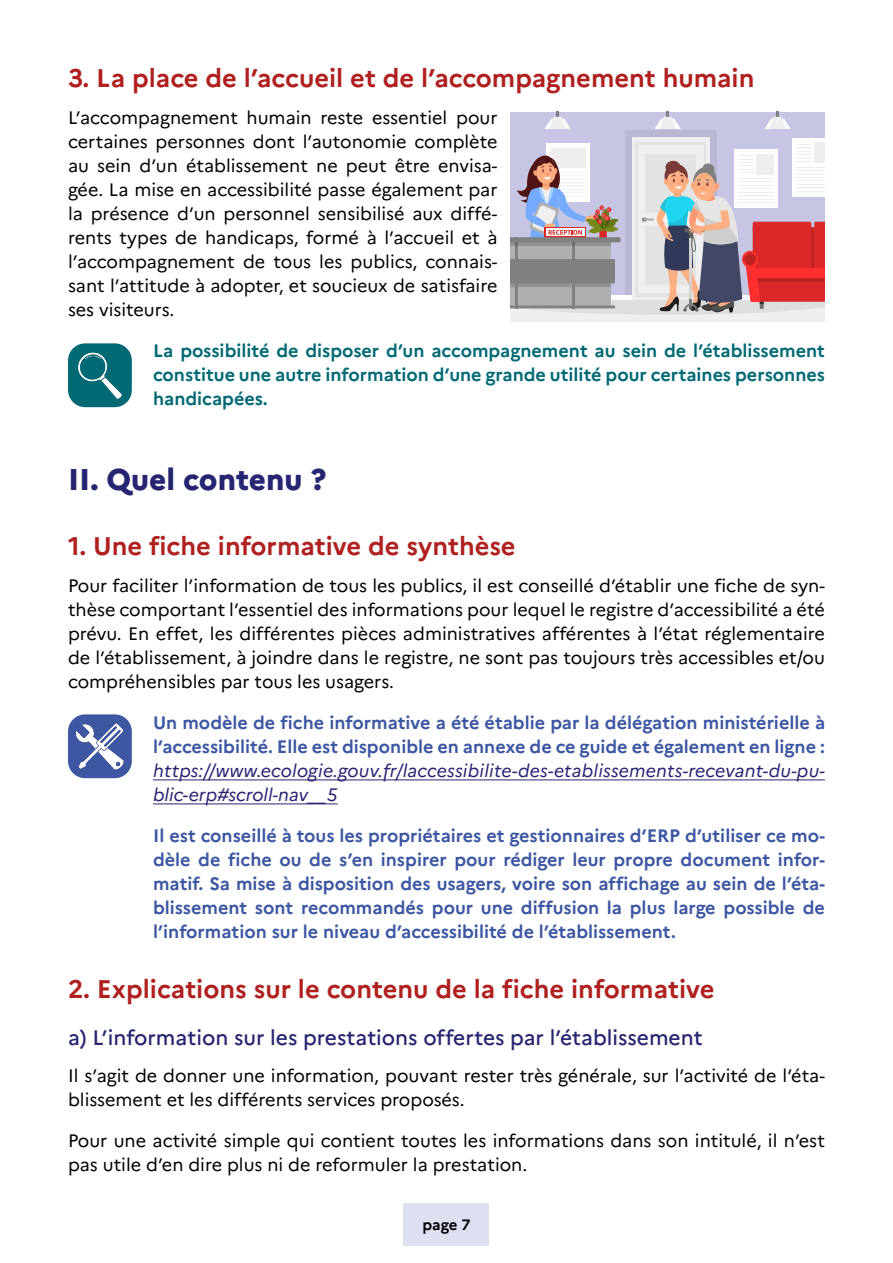
<style>
.page{position:relative;width:893px;height:1263px;background:#fff}
.page>*{position:absolute;margin:0;border:0;box-sizing:border-box;transform-origin:0 0}
.t1{font:800 30px "Marianne";color:#272571}
.t2{font:700 25.5px "Marianne";color:#af201f}
.t3{font:500 21px "Marianne";color:#272571}
.t4{font:18px/24px "Marianne";color:#000;text-align:justify}
.t5{font:700 18px/24px "Marianne";color:#3e57a3}
.t6{font:700 18px/24px "Marianne";color:#006a74;text-align:justify}
.t7{font:italic 18px/24px "Marianne";letter-spacing:.01em;color:#292574}
.t8{font:700 15px "Marianne";color:#000}
</style>
<div class="page">
<div style="left:404px;top:1203px;width:85px;height:43px;background:#dce0f1"></div>
<hr style="left:153px;top:779px;width:672px;height:1px;background:#292574">
<hr style="left:153px;top:803px;width:185px;height:1px;background:#292574">
<div style="left:68px;top:343px;width:64px;height:64px;background:#006a74;border-radius:17px"></div>
<img style="left:78px;top:352px;width:44px;height:47px">
<div style="left:68px;top:714px;width:64px;height:64px;background:#3e57a3;border-radius:17px"></div>
<img style="left:75px;top:723px;width:49px;height:47px">
<div style="left:510px;top:112px;width:315px;height:209px;background:#c6c5e3"></div>
<div style="left:510px;top:300px;width:315px;height:21px;background:#efefef"></div>
<div style="left:792px;top:139px;width:33px;height:58px;background:#fff"></div>
<div style="left:814px;top:143px;width:11px;height:20px;background:#eee"></div>
<svg style="left:655px;top:112px;width:26px;height:17px"></svg>
<svg style="left:545px;top:112px;width:26px;height:17px"></svg>
<svg style="left:765px;top:112px;width:26px;height:17px"></svg>
<div style="left:625px;top:130px;width:92px;height:165px;background:#b9b8d4"></div>
<div style="left:632px;top:137px;width:77px;height:163px;background:#efefef"></div>
<svg style="left:510px;top:144px;width:315px;height:171px"></svg>
<h2 class="t2" style="left:68px;top:63px;width:688px">3. La place de l’accueil et de l’accompagnement humain</h2>
<p class="t4" style="left:68px;top:105px;width:431px">L’accompagnement humain reste essentiel pour certaines personnes dont l’autonomie complète au sein d’un établissement ne peut être envisa&shy;gée. La mise en accessibilité passe également par la présence d’un personnel sensibilisé aux diffé&shy;rents types de handicaps, formé à l’accueil et à l’accompagnement de tous les publics, connais&shy;sant l’attitude à adopter, et soucieux de satisfaire ses visiteurs.</p>
<p class="t6" style="left:153px;top:338px;width:673px">La possibilité de disposer d’un accompagnement au sein de l’établissement constitue une autre information d’une grande utilité pour certaines personnes handicapées.</p>
<h1 class="t1" style="left:68px;top:461px;width:260px">II. Quel contenu ?</h1>
<h2 class="t2" style="left:68px;top:530px;width:449px">1. Une fiche informative de synthèse</h2>
<p class="t4" style="left:68px;top:573px;width:758px">Pour faciliter l’information de tous les publics, il est conseillé d’établir une fiche de syn&shy;thèse comportant l’essentiel des informations pour lequel le registre d’accessibilité a été prévu. En effet, les différentes pièces administratives afférentes à l’état réglementaire de l’établissement, à joindre dans le registre, ne sont pas toujours très accessibles et/ou compréhensibles par tous les usagers.</p>
<p class="t5" style="left:153px;top:710px;width:673px">Un modèle de fiche informative a été établie par la délégation ministérielle à l’accessibilité. Elle est disponible en annexe de ce guide et également en ligne :</p>
<p class="t7" style="left:153px;top:758px;width:673px">https://www.ecologie.gouv.fr/laccessibilite-des-etablissements-recevant-du-pu&shy;blic-erp#scroll-nav__5</p>
<p class="t5" style="left:153px;top:823px;width:673px;text-align:justify">Il est conseillé à tous les propriétaires et gestionnaires d’ERP d’utiliser ce mo&shy;dèle de fiche ou de s’en inspirer pour rédiger leur propre document infor&shy;matif. Sa mise à disposition des usagers, voire son affichage au sein de l’éta&shy;blissement sont recommandés pour une diffusion la plus large possible de l’information sur le niveau d’accessibilité de l’établissement.</p>
<h2 class="t2" style="left:68px;top:974px;width:648px">2. Explications sur le contenu de la fiche informative</h2>
<p class="t3" style="left:68px;top:1024px;width:636px">a) L’information sur les prestations offertes par l’établissement</p>
<p class="t4" style="left:68px;top:1063px;width:758px">Il s’agit de donner une information, pouvant rester très générale, sur l’activité de l’éta&shy;blissement et les différents services proposés.</p>
<p class="t4" style="left:68px;top:1128px;width:758px">Pour une activité simple qui contient toutes les informations dans son intitulé, il n’est pas utile d’en dire plus ni de reformuler la prestation.</p>
<p class="t8" style="left:423px;top:1216px;width:49px">page 7</p>
</div>
